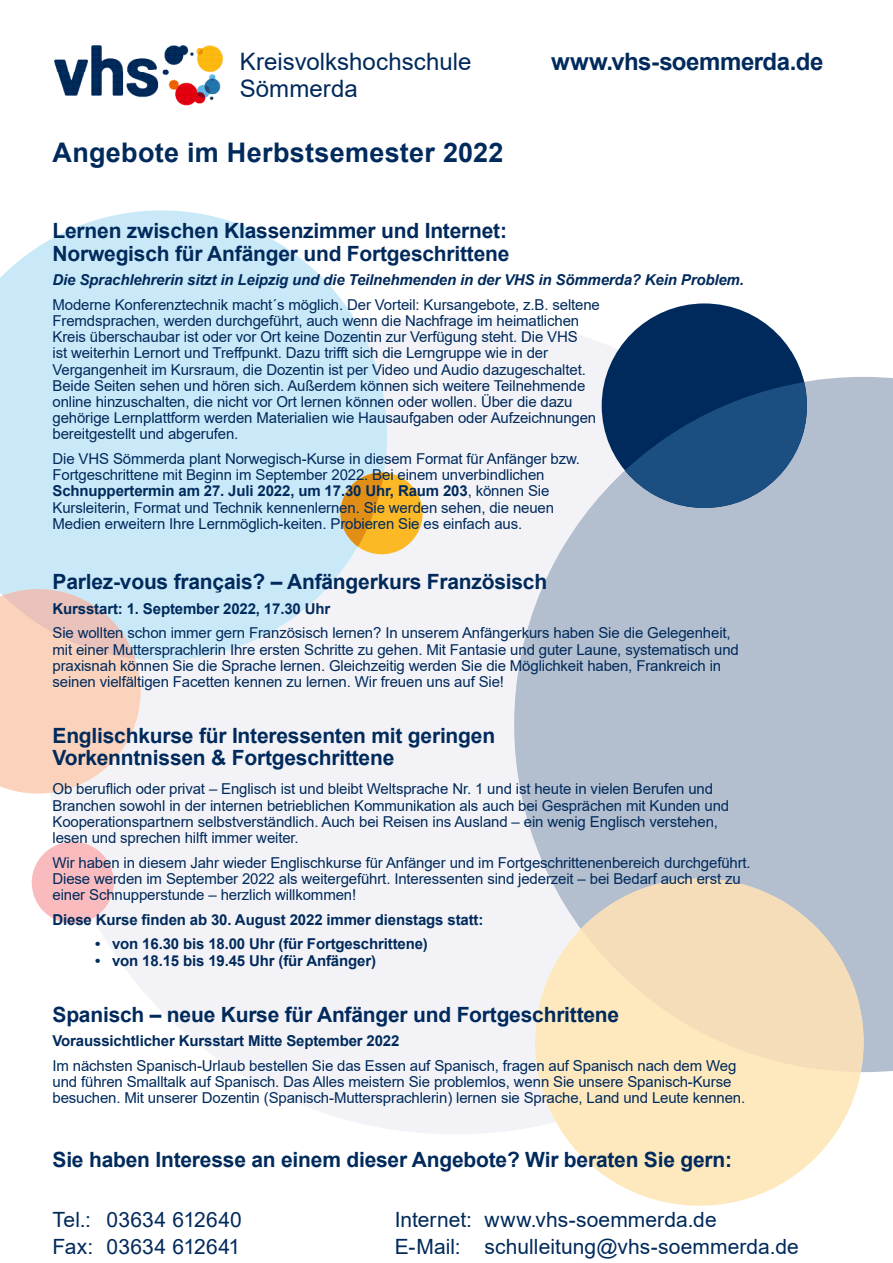
<style>
.page{position:relative;width:893px;height:1263px;background:#fff}
.page>*{position:absolute;margin:0;border:0;box-sizing:border-box;transform-origin:0 0}
.t1{font:700 27px "Arial";letter-spacing:.01em;color:#002a5c}
.t2{font:24px "Arial";letter-spacing:.005em;color:#002a5c}
.t3{font:700 24px "Arial";letter-spacing:-.02em;color:#002a5c}
.t4{font:700 21px/22.6px "Arial";letter-spacing:-.01em;color:#002a5c}
.t5{font:21px "Arial";letter-spacing:.005em;color:#002a5c}
.t6{font:15px/16.2px "Arial";letter-spacing:-.01em;color:#002a5c}
.t7{font:700 15px "Arial";letter-spacing:-.01em;color:#002a5c}
.t8{font:italic 700 15px "Arial";letter-spacing:-.01em;color:#002a5c}
.s1{font-weight:700}
</style>
<div class="page">
<div style="left:44px;top:316px;width:822px;height:818px;background:#f3f3f7;border-radius:50%"></div>
<svg style="left:0;top:210px;width:387px;height:450px;background:#d1ebf8"></svg>
<svg style="left:0;top:589px;width:141px;height:205px;background:#f3d5c5"></svg>
<div style="left:32px;top:842px;width:82px;height:81px;background:#f9bbbd;border-radius:50%"></div>
<svg style="left:514px;top:377px;width:379px;height:695px;background:#bcc6d4"></svg>
<div style="left:535px;top:878px;width:328px;height:328px;background:#fee9be;border-radius:50%"></div>
<svg style="left:581px;top:878px;width:282px;height:194px;fill:#f6ddb9"></svg>
<img style="left:54px;top:45px;width:169px;height:61px">
<div style="left:602px;top:303px;width:205px;height:205px;background:#002a5c;border-radius:50%"></div>
<svg style="left:625px;top:382px;width:182px;height:126px"></svg>
<svg style="left:336px;top:467px;width:87px;height:92px"></svg>
<h2 class="t2" style="left:240px;top:45px;width:233px">Kreisvolkshochschule</h2>
<h2 class="t3" style="left:551px;top:45px;width:274px">www.vhs-soemmerda.de</h2>
<h2 class="t2" style="left:240px;top:72px;width:120px">Sömmerda</h2>
<h1 class="t1" style="left:53px;top:133px;width:453px">Angebote im Herbstsemester 2022</h1>
<h3 class="t4" style="left:53px;top:219px;width:458px">Lernen zwischen Klassenzimmer und Internet:<br>Norwegisch für Anfänger und Fortgeschrittene</h3>
<p class="t8" style="left:53px;top:270px;width:693px">Die Sprachlehrerin sitzt in Leipzig und die Teilnehmenden in der VHS in Sömmerda? Kein Problem.</p>
<p class="t6" style="left:53px;top:296px;width:549px">Moderne Konferenztechnik macht´s möglich. Der Vorteil: Kursangebote, z.B. seltene Fremdsprachen, werden durchgeführt, auch wenn die Nachfrage im heimatlichen Kreis überschaubar ist oder vor Ort keine Dozentin zur Verfügung steht. Die VHS<br>ist weiterhin Lernort und Treffpunkt. Dazu trifft sich die Lerngruppe wie in der Vergangenheit im Kursraum, die Dozentin ist per Video und Audio dazugeschaltet.<br>Beide Seiten sehen und hören sich. Außerdem können sich weitere Teilnehmende online hinzuschalten, die nicht vor Ort lernen können oder wollen. Über die dazu gehörige Lernplattform werden Materialien wie Hausaufgaben oder Aufzeichnungen bereitgestellt und abgerufen.</p>
<p class="t6" style="left:53px;top:451px;width:529px">Die VHS Sömmerda plant Norwegisch-Kurse in diesem Format für Anfänger bzw.<br>Fortgeschrittene mit Beginn im September 2022. Bei einem unverbindlichen <span class="s1">Schnuppertermin am 27. Juli 2022, um 17.30 Uhr, Raum 203</span>, können Sie Kursleiterin, Format und Technik kennenlernen. Sie werden sehen, die neuen Medien erweitern Ihre Lernmöglich-keiten. Probieren Sie es einfach aus.</p>
<h3 class="t4" style="left:53px;top:570px;width:496px">Parlez-vous français? – Anfängerkurs Französisch</h3>
<p class="t7" style="left:53px;top:598px;width:279px">Kursstart: 1. September 2022, 17.30 Uhr</p>
<p class="t6" style="left:53px;top:625px;width:688px">Sie wollten schon immer gern Französisch lernen? In unserem Anfängerkurs haben Sie die Gelegenheit, mit einer Muttersprachlerin Ihre ersten Schritte zu gehen. Mit Fantasie und guter Laune, systematisch und praxisnah können Sie die Sprache lernen. Gleichzeitig werden Sie die Möglichkeit haben, Frankreich in seinen vielfältigen Facetten kennen zu lernen. Wir freuen uns auf Sie!</p>
<h3 class="t4" style="left:53px;top:724px;width:444px">Englischkurse für Interessenten mit geringen<br>Vorkenntnissen &amp; Fortgeschrittene</h3>
<p class="t6" style="left:53px;top:781px;width:678px">Ob beruflich oder privat – Englisch ist und bleibt Weltsprache Nr. 1 und ist heute in vielen Berufen und Branchen sowohl in der internen betrieblichen Kommunikation als auch bei Gesprächen mit Kunden und Kooperationspartnern selbstverständlich. Auch bei Reisen ins Ausland – ein wenig Englisch verstehen, lesen und sprechen hilft immer weiter.</p>
<p class="t6" style="left:53px;top:854px;width:700px">Wir haben in diesem Jahr wieder Englischkurse für Anfänger und im Fortgeschrittenenbereich durchgeführt.<br>Diese werden im September 2022 als weitergeführt. Interessenten sind jederzeit – bei Bedarf auch erst zu einer Schnupperstunde – herzlich willkommen!</p>
<p class="t7" style="left:53px;top:909px;width:432px">Diese Kurse finden ab 30. August 2022 immer dienstags statt:</p>
<p class="t7" style="left:95px;top:933px;width:334px">• von 16.30 bis 18.00 Uhr (für Fortgeschrittene)</p>
<p class="t7" style="left:95px;top:950px;width:282px">• von 18.15 bis 19.45 Uhr (für Anfänger)</p>
<h3 class="t4" style="left:53px;top:1003px;width:568px">Spanisch – neue Kurse für Anfänger und Fortgeschrittene</h3>
<p class="t7" style="left:53px;top:1030px;width:348px">Voraussichtlicher Kursstart Mitte September 2022</p>
<p class="t6" style="left:53px;top:1057px;width:694px">Im nächsten Spanisch-Urlaub bestellen Sie das Essen auf Spanisch, fragen auf Spanisch nach dem Weg und führen Smalltalk auf Spanisch. Das Alles meistern Sie problemlos, wenn Sie unsere Spanisch-Kurse besuchen. Mit unserer Dozentin (Spanisch-Muttersprachlerin) lernen sie Sprache, Land und Leute kennen.</p>
<h3 class="t4" style="left:53px;top:1148px;width:681px">Sie haben Interesse an einem dieser Angebote? Wir beraten Sie gern:</h3>
<h3 class="t5" style="left:53px;top:1205px;width:191px">Tel.: 03634 612640</h3>
<h3 class="t5" style="left:395px;top:1205px;width:323px">Internet: www.vhs-soemmerda.de</h3>
<h3 class="t5" style="left:53px;top:1232px;width:189px">Fax: 03634 612641</h3>
<h3 class="t5" style="left:395px;top:1232px;width:406px">E-Mail: schulleitung@vhs-soemmerda.de</h3>
</div>
